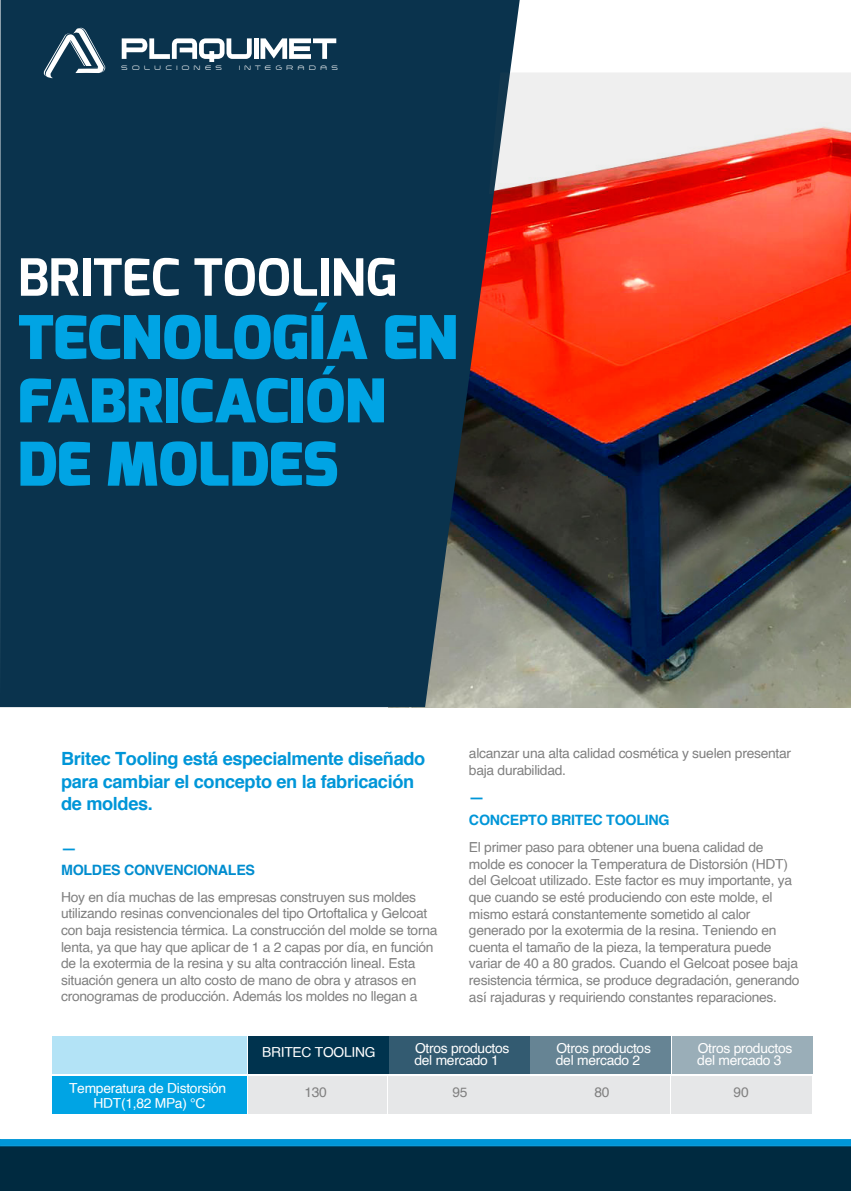
<style>
.page{position:relative;width:851px;height:1191px;background:#fff}
.page>*{position:absolute;margin:0;border:0;box-sizing:border-box;transform-origin:0 0}
.t1{font:900 60.15px/63.3px "Exo";color:#00a4e4}
.t2{font:700 51.15px "Exo";color:#fff}
.t3{font:700 18.15px/22.5px "Helvetica";letter-spacing:-.02em;color:#0096d8}
.t4{font:700 15.75px "Helvetica";color:#0096d8}
.t5{font:700 14.25px "Helvetica";letter-spacing:-.02em;color:#0096d8}
.t6{font:700 14.25px "Helvetica";letter-spacing:-.02em;color:#008dcf}
.t7{font:13.8px/16.6px "Helvetica";letter-spacing:-.02em;color:#808080}
.t8{font:13.8px/12.3px "Helvetica";letter-spacing:-.02em;color:#fff}
.t9{font:300 6.45px "Arkitech";letter-spacing:.62em;color:#fff}
</style>
<div class="page">
<img style="left:519px;top:194px;width:331px;height:513px">
<svg style="left:0;top:0;width:519px;height:707px;background:#14364d"></svg>
<svg style="left:122px;top:38px;width:130px;height:24px"></svg>
<hr style="left:254px;top:38px;width:4px;height:21px;background:#fff">
<svg style="left:260px;top:38px;width:76px;height:21px"></svg>
<svg style="left:41px;top:25px;width:65px;height:54px"></svg>
<div style="left:0;top:1145px;width:850px;height:45px;background:#002a40"></div>
<svg style="left:0;top:1139px;width:850px;height:7px;background:#0397d8"></svg>
<div style="left:389px;top:1036px;width:140px;height:37px;background:#335b71"></div>
<div style="left:530px;top:1036px;width:140px;height:37px;background:#668494"></div>
<div style="left:672px;top:1036px;width:140px;height:37px;background:#9aaeb8"></div>
<div style="left:249px;top:1075px;width:138px;height:38px;background:#e6e7e8"></div>
<div style="left:388px;top:1075px;width:140px;height:38px;background:#e6e7e8"></div>
<div style="left:530px;top:1075px;width:140px;height:38px;background:#e6e7e8"></div>
<div style="left:671px;top:1075px;width:140px;height:38px;background:#e6e7e8"></div>
<div style="left:248px;top:1036px;width:141px;height:37px;background:#00334e"></div>
<div style="left:52px;top:1075px;width:194px;height:38px;background:#00a4e4"></div>
<div style="left:52px;top:1036px;width:194px;height:38px;background:#b3e3f6"></div>
<svg style="left:488px;top:72px;width:362px;height:122px;fill:#efefef"></svg>
<p class="t9" style="left:121px;top:64px;width:102px">SOLUCIONES</p>
<p class="t9" style="left:239px;top:64px;width:101px">INTEGRADAS</p>
<h2 class="t2" style="left:18px;top:244px;width:381px">BRITEC TOOLING</h2>
<h1 class="t1" style="left:18px;top:307px;width:441px">TECNOLOGÍA EN<br>FABRICACIÓN<br>DE MOLDES</h1>
<h3 class="t3" style="left:61px;top:748px;width:365px">Britec Tooling está especialmente diseñado para cambiar el concepto en la fabricación de moldes.</h3>
<p class="t4" style="left:61px;top:835px;width:17px">—</p>
<p class="t6" style="left:61px;top:858px;width:195px">MOLDES CONVENCIONALES</p>
<p class="t7" style="left:61px;top:889px;width:378px">Hoy en día muchas de las empresas construyen sus moldes utilizando resinas convencionales del tipo Ortoftalica y Gelcoat con baja resistencia térmica. La construcción del molde se torna lenta, ya que hay que aplicar de 1 a 2 capas por día, en función de la exotermia de la resina y su alta contracción lineal. Esta situación genera un alto costo de mano de obra y atrasos en cronogramas de producción. Además los moldes no llegan a</p>
<p class="t7" style="left:469px;top:745px;width:323px">alcanzar una alta calidad cosmética y suelen presentar baja durabilidad.</p>
<p class="t4" style="left:469px;top:785px;width:17px">—</p>
<p class="t5" style="left:469px;top:808px;width:202px">CONCEPTO BRITEC TOOLING</p>
<p class="t7" style="left:469px;top:839px;width:332px">El primer paso para obtener una buena calidad de molde es conocer la Temperatura de Distorsión (HDT) del Gelcoat utilizado. Este factor es muy importante, ya que cuando se esté produciendo con este molde, el mismo estará constantemente sometido al calor generado por la exotermia de la resina. Teniendo en cuenta el tamaño de la pieza, la temperatura puede variar de 40 a 80 grados. Cuando el Gelcoat posee baja resistencia térmica, se produce degradación, generando así rajaduras y requiriendo constantes reparaciones.</p>
<p class="t8" style="left:69px;top:1081px;width:159px;line-height:14.7px;text-align:center">Temperatura de Distorsión<br>HDT(1,82 MPa) °C</p>
<p class="t8" style="left:262px;top:1046px;width:115px">BRITEC TOOLING</p>
<p class="t8" style="left:414px;top:1042px;width:97px">Otros productos del mercado 1</p>
<p class="t8" style="left:555px;top:1042px;width:97px">Otros productos del mercado 2</p>
<p class="t8" style="left:697px;top:1042px;width:97px">Otros productos del mercado 3</p>
<p class="t7" style="left:304px;top:1084px;width:24px">130</p>
<p class="t7" style="left:452px;top:1084px;width:17px">95</p>
<p class="t7" style="left:594px;top:1084px;width:17px">80</p>
<p class="t7" style="left:733px;top:1084px;width:17px">90</p>
</div>
